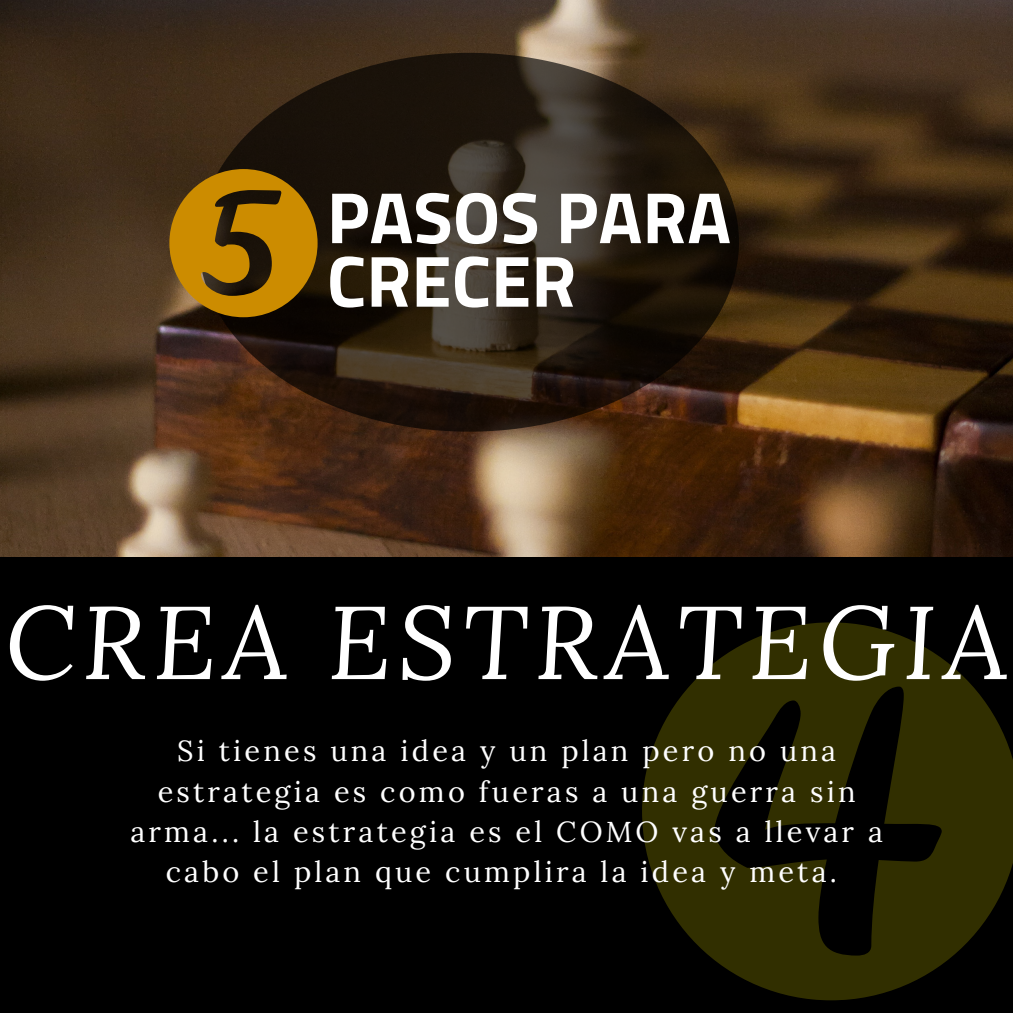
<style>
.page{position:relative;width:1013px;height:1013px;background:#fff}
.page>*{position:absolute;margin:0;border:0;box-sizing:border-box;transform-origin:0 0}
.t1{font:italic 103.25px "Lora";letter-spacing:.06em;color:#fff}
.t2{font:700 72.62px/63.5px "Cairo";color:#fff}
.t3{font:28.88px/40.2px "Lora";letter-spacing:.11em;color:#fff;text-align:center}
</style>
<div class="page">
<img style="left:0;top:0;width:1012px;height:557px">
<div style="left:0;top:557px;width:1012px;height:455px;background:#000"></div>
<svg style="left:642px;top:622px;width:370px;height:378px;fill:#312f00"></svg>
<svg style="left:199px;top:53px;width:540px;height:378px;background:#2e2115"></svg>
<svg style="left:169px;top:169px;width:148px;height:148px;background:#906306"></svg>
<p class="t2" style="left:327px;top:186px;width:406px">PASOS PARA<br>CRECER</p>
<p class="t1" style="left:5px;top:572px;width:1004px">CREA ESTRATEGIA</p>
<p class="t3" style="left:130px;top:730px;width:754px">Si tienes una idea y un plan pero no una estrategia es como fueras a una guerra sin arma... la estrategia es el COMO vas a llevar a cabo el plan que cumplira la idea y meta.</p>
</div>
